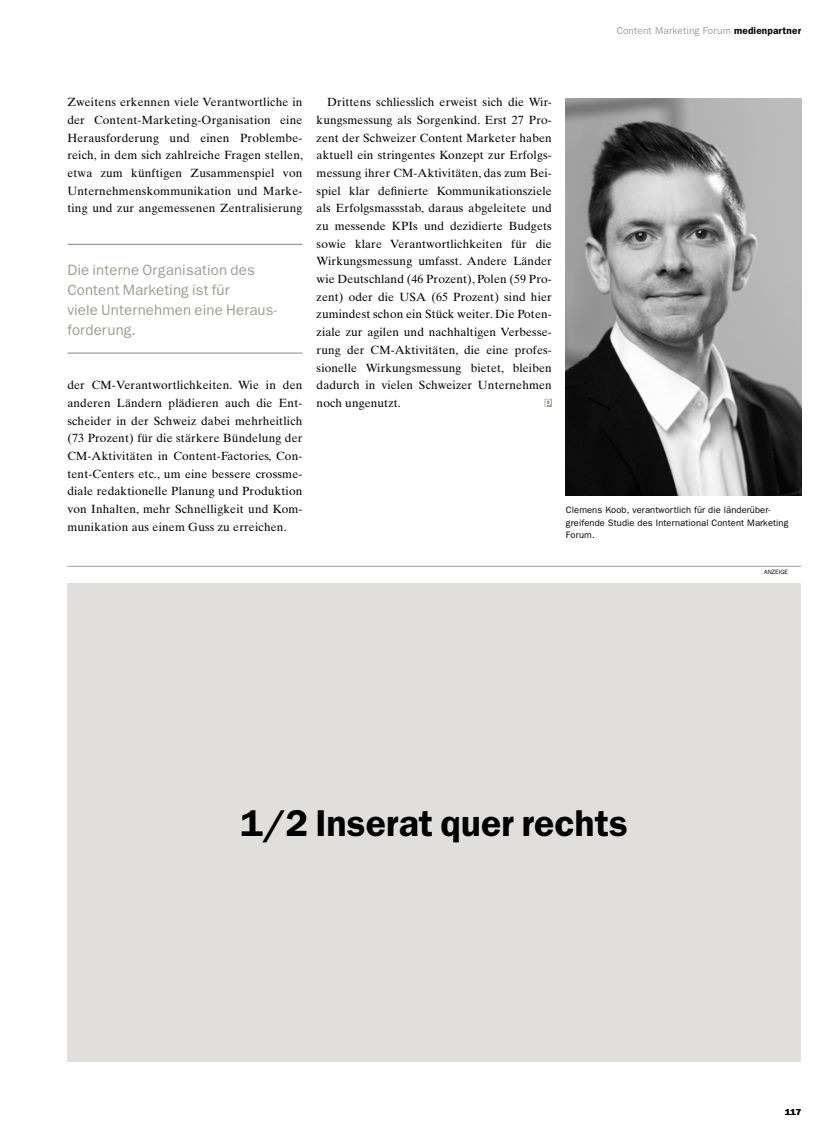
<style>
.page{position:relative;width:833px;height:1134px;background:#fff}
.page>*{position:absolute;margin:0;border:0;box-sizing:border-box;transform-origin:0 0}
.t1{font:600 37.5px "Franklin Gothic";color:#000}
.t2{font:15px/20px "Franklin Gothic";letter-spacing:.01em;color:#9e9d90}
.t3{font:11.88px/17.6px "Times Ten";letter-spacing:.015em;color:#000;text-align:justify}
.t4{font:10px "Franklin Gothic";letter-spacing:.015em;color:#9e9d90}
.t5{font:9.38px/12.5px "Franklin Gothic";letter-spacing:.01em;color:#000}
.t6{font:600 8.75px "Franklin Gothic";color:#000}
.t7{font:6.25px "Franklin Gothic";color:#000}
.s1{font-weight:600;color:#000}
</style>
<div class="page">
<svg style="left:544px;top:399px;width:8px;height:8px"></svg>
<img style="left:566px;top:99px;width:235px;height:396px">
<hr style="left:67px;top:244px;width:235px;height:1px;background:#9e9d90">
<hr style="left:67px;top:352px;width:235px;height:2px;background:#9e9d90">
<div style="left:67px;top:583px;width:734px;height:478px;background:#e1dfdc"></div>
<hr style="left:67px;top:566px;width:734px;height:1px;background:#9d9d9c">
<p class="t4" style="left:617px;top:25px;width:186px">Content Marketing Forum <span class="s1">medienpartner</span></p>
<p class="t3" style="left:67px;top:93px;width:237px">Zweitens erkennen viele Verantwortliche in der Content-Marketing-Organisation eine Herausforderung und einen Problembe&shy;reich, in dem sich zahlreiche Fragen stellen, etwa zum künftigen Zusammenspiel von Unternehmenskommunikation und Marke&shy;ting und zur angemessenen Zentralisierung</p>
<p class="t2" style="left:67px;top:260px;width:211px">Die interne Organisation des<br>Content Marketing ist für<br>viele Unternehmen eine Heraus&shy;forderung.</p>
<p class="t3" style="left:67px;top:376px;width:237px">der CM-Verantwortlichkeiten. Wie in den anderen Ländern plädieren auch die Ent&shy;scheider in der Schweiz dabei mehrheitlich (73 Prozent) für die stärkere Bündelung der CM-Aktivitäten in Content-Factories, Con&shy;tent-Centers etc., um eine bessere crossme&shy;diale redaktionelle Planung und Produktion von Inhalten, mehr Schnelligkeit und Kom&shy;munikation aus einem Guss zu erreichen.</p>
<p class="t3" style="left:317px;top:93px;width:237px;text-indent:11px">Drittens schliesslich erweist sich die Wir&shy;kungsmessung als Sorgenkind. Erst 27 Pro&shy;zent der Schweizer Content Marketer haben aktuell ein stringentes Konzept zur Erfolgs&shy;messung ihrer CM-Aktivitäten, das zum Bei&shy;spiel klar definierte Kommunikationsziele als Erfolgsmassstab, daraus abgeleitete und zu messende KPIs und dezidierte Budgets sowie klare Verantwortlichkeiten für die Wirkungsmessung umfasst. Andere Länder wie Deutschland (46 Prozent), Polen (59 Pro&shy;zent) oder die USA (65 Prozent) sind hier zumindest schon ein Stück weiter. Die Poten&shy;ziale zur agilen und nachhaltigen Verbesse&shy;rung der CM-Aktivitäten, die eine profes&shy;sionelle Wirkungsmessung bietet, bleiben dadurch in vielen Schweizer Unternehmen noch ungenutzt.</p>
<p class="t5" style="left:566px;top:504px;width:224px">Clemens Koob, verantwortlich für die länderüber&shy;greifende Studie des International Content Marketing<br>Forum.</p>
<p class="t7" style="left:764px;top:568px;width:25px">ANZEIGE</p>
<h1 class="t1" style="left:240px;top:801px;width:389px">1/2 Inserat quer rechts</h1>
<p class="t6" style="left:785px;top:1106px;width:18px">117</p>
</div>
